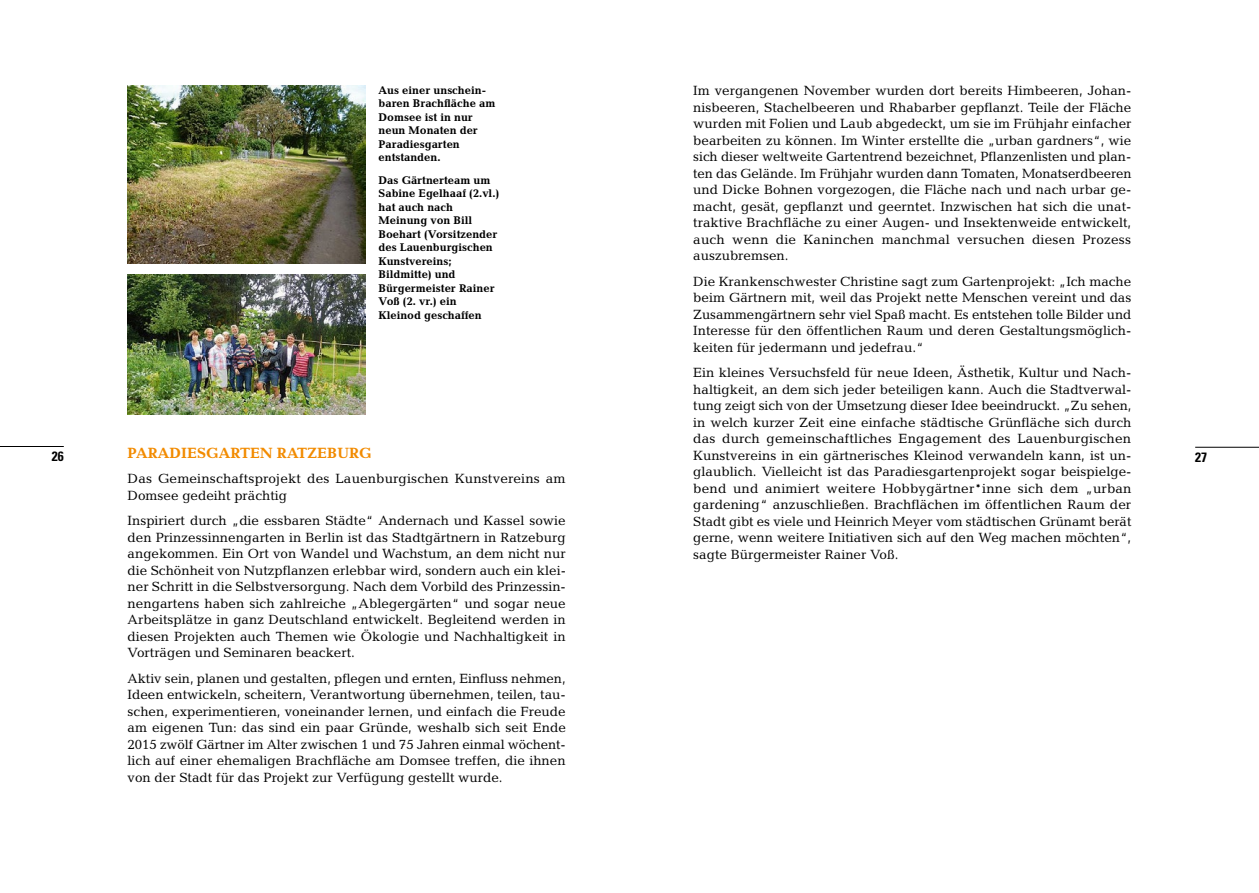
<style>
.page{position:relative;width:1259px;height:893px;background:#fff}
.page>*{position:absolute;margin:0;border:0;box-sizing:border-box;transform-origin:0 0}
.t1{font:700 15px "Candida";color:#f28b00}
.t2{font:13.5px/16.5px "Candida";color:#000;text-align:justify}
.t3{font:700 condensed 13.5px "Univers LT Std";color:#000}
.t4{font:700 11.25px/13.5px "Candida";color:#000}
</style>
<div class="page">
<hr style="left:0;top:446px;width:64px;height:1px;background:#000">
<hr style="left:1195px;top:447px;width:64px;height:1px;background:#000">
<img style="left:128px;top:85px;width:237px;height:178px">
<img style="left:128px;top:274px;width:237px;height:141px">
<p class="t4" style="left:378px;top:83px;width:118px">Aus einer unschein&shy;baren Brachfläche am<br>Domsee ist in nur neun Monaten der<br>Paradiesgarten entstanden.</p>
<p class="t4" style="left:378px;top:173px;width:122px">Das Gärtnerteam um<br>Sabine Egelhaaf (2.vl.) hat auch nach<br>Meinung von Bill<br>Boehart (Vorsitzender des Lauenburgischen<br>Kunstvereins;<br>Bildmitte) und<br>Bürgermeister Rainer<br>Voß (2. vr.) ein<br>Kleinod geschaffen</p>
<p class="t2" style="left:693px;top:83px;width:440px">Im vergangenen November wurden dort bereits Himbeeren, Johan&shy;nisbeeren, Stachelbeeren und Rhabarber gepflanzt. Teile der Fläche wurden mit Folien und Laub abgedeckt, um sie im Frühjahr einfacher bearbeiten zu können. Im Winter erstellte die „urban gardners“, wie sich dieser weltweite Gartentrend bezeichnet, Pflanzenlisten und plan&shy;ten das Gelände. Im Frühjahr wurden dann Tomaten, Monatserdbeeren und Dicke Bohnen vorgezogen, die Fläche nach und nach urbar ge&shy;macht, gesät, gepflanzt und geerntet. Inzwischen hat sich die unat&shy;traktive Brachfläche zu einer Augen- und Insektenweide entwickelt, auch wenn die Kaninchen manchmal versuchen diesen Prozess auszubremsen.</p>
<p class="t2" style="left:693px;top:273px;width:439px">Die Krankenschwester Christine sagt zum Gartenprojekt: „Ich mache beim Gärtnern mit, weil das Projekt nette Menschen vereint und das Zusammengärtnern sehr viel Spaß macht. Es entstehen tolle Bilder und Interesse für den öffentlichen Raum und deren Gestaltungsmöglich&shy;keiten für jedermann und jedefrau.“</p>
<p class="t2" style="left:693px;top:365px;width:440px">Ein kleines Versuchsfeld für neue Ideen, Ästhetik, Kultur und Nach&shy;haltigkeit, an dem sich jeder beteiligen kann. Auch die Stadtverwal&shy;tung zeigt sich von der Umsetzung dieser Idee beeindruckt. „Zu sehen, in welch kurzer Zeit eine einfache städtische Grünfläche sich durch das durch gemeinschaftliches Engagement des Lauenburgischen Kunstvereins in ein gärtnerisches Kleinod verwandeln kann, ist un&shy;glaublich. Vielleicht ist das Paradiesgartenprojekt sogar beispielge&shy;bend und animiert weitere Hobbygärtner*inne sich dem „urban gardening“ anzuschließen. Brachflächen im öffentlichen Raum der Stadt gibt es viele und Heinrich Meyer vom städtischen Grünamt berät gerne, wenn weitere Initiativen sich auf den Weg machen möchten“, sagte Bürgermeister Rainer Voß.</p>
<p class="t3" style="left:52px;top:448px;width:13px">26</p>
<p class="t1" style="left:128px;top:444px;width:245px">PARADIESGARTEN RATZEBURG</p>
<p class="t3" style="left:1195px;top:449px;width:13px">27</p>
<p class="t2" style="left:128px;top:470px;width:440px">Das Gemeinschaftsprojekt des Lauenburgischen Kunstvereins am<br>Domsee gedeiht prächtig</p>
<p class="t2" style="left:128px;top:512px;width:440px">Inspiriert durch „die essbaren Städte“ Andernach und Kassel sowie den Prinzessinnengarten in Berlin ist das Stadtgärtnern in Ratzeburg angekommen. Ein Ort von Wandel und Wachstum, an dem nicht nur die Schönheit von Nutzpflanzen erlebbar wird, sondern auch ein klei&shy;ner Schritt in die Selbstversorgung. Nach dem Vorbild des Prinzessin&shy;nengartens haben sich zahlreiche „Ablegergärten“ und sogar neue Arbeitsplätze in ganz Deutschland entwickelt. Begleitend werden in diesen Projekten auch Themen wie Ökologie und Nachhaltigkeit in Vorträgen und Seminaren beackert.</p>
<p class="t2" style="left:128px;top:670px;width:440px">Aktiv sein, planen und gestalten, pflegen und ernten, Einfluss nehmen, Ideen entwickeln, scheitern, Verantwortung übernehmen, teilen, tau&shy;schen, experimentieren, voneinander lernen, und einfach die Freude am eigenen Tun: das sind ein paar Gründe, weshalb sich seit Ende 2015 zwölf Gärtner im Alter zwischen 1 und 75 Jahren einmal wöchent&shy;lich auf einer ehemaligen Brachfläche am Domsee treffen, die ihnen von der Stadt für das Projekt zur Verfügung gestellt wurde.</p>
</div>
